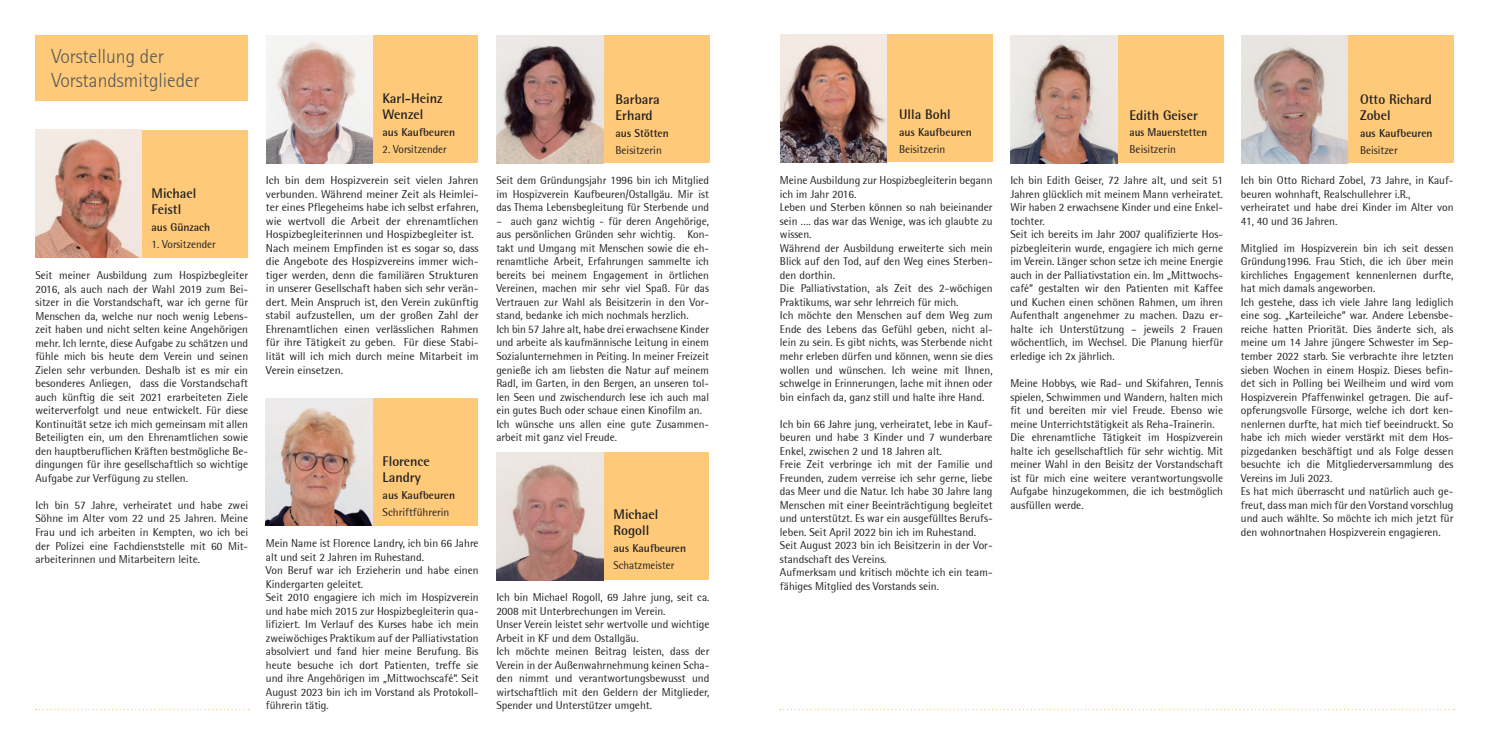
<style>
.page{position:relative;width:1489px;height:745px;background:#fff}
.page>*{position:absolute;margin:0;border:0;box-sizing:border-box;transform-origin:0 0}
.t1{font:300 20px/24px "Rotis Semi Sans";color:#57585a}
.t2{font:700 13.75px/16.5px "Rotis Semi Sans";color:#231f20}
.t3{font:11.25px/13.5px "Rotis Semi Sans";color:#231f20}
.t4{font:700 11.25px "Rotis Semi Sans";color:#231f20}
.t5{font:700 11.25px "Rotis Semi Sans";color:#231f20;scale:.95 1}
</style>
<div class="page">
<div style="left:35px;top:130px;width:213px;height:127px;background:#feca79"></div>
<img style="left:35px;top:130px;width:107px;height:127px">
<div style="left:266px;top:35px;width:212px;height:128px;background:#feca79"></div>
<img style="left:266px;top:35px;width:106px;height:128px">
<div style="left:497px;top:452px;width:211px;height:127px;background:#feca79"></div>
<img style="left:497px;top:452px;width:106px;height:127px">
<div style="left:35px;top:35px;width:213px;height:66px;background:#feca79"></div>
<div style="left:266px;top:398px;width:212px;height:127px;background:#feca79"></div>
<img style="left:266px;top:398px;width:106px;height:127px">
<div style="left:497px;top:35px;width:212px;height:128px;background:#feca79"></div>
<img style="left:497px;top:35px;width:106px;height:128px">
<div style="left:780px;top:35px;width:212px;height:127px;background:#feca79"></div>
<img style="left:780px;top:35px;width:106px;height:127px">
<div style="left:1011px;top:35px;width:211px;height:128px;background:#feca79"></div>
<img style="left:1010px;top:35px;width:107px;height:128px">
<div style="left:1241px;top:35px;width:212px;height:128px;background:#feca79"></div>
<img style="left:1241px;top:35px;width:106px;height:128px">
<h1 class="t1" style="left:51px;top:44px;width:150px">Vorstellung der<br>Vorstandsmitglieder</h1>
<p class="t2" style="left:151px;top:184px;width:46px">Michael<br>Feistl</p>
<p class="t4" style="left:151px;top:220px;width:60px">aus Günzach</p>
<p class="t3" style="left:151px;top:237px;width:66px">1. Vorsitzender</p>
<p class="t3" style="left:35px;top:268px;width:214px;text-align:justify">Seit meiner Ausbildung zum Hospizbegleiter 2016, als auch nach der Wahl 2019 zum Bei&shy;sitzer in die Vorstandschaft, war ich gerne für Menschen da, welche nur noch wenig Lebens&shy;zeit haben und nicht selten keine Angehörigen mehr. Ich lernte, diese Aufgabe zu schätzen und fühle mich bis heute dem Verein und seinen Zielen sehr verbunden. Deshalb ist es mir ein besonderes Anliegen, dass die Vorstandschaft auch künftig die seit 2021 erarbeiteten Ziele weiterverfolgt und neue entwickelt. Für diese Kontinuität setze ich mich gemeinsam mit allen Beteiligten ein, um den Ehrenamtlichen sowie den hauptberuflichen Kräften bestmögliche Be&shy;dingungen für ihre gesellschaftlich so wichtige Aufgabe zur Verfügung zu stellen.</p>
<p class="t3" style="left:35px;top:498px;width:214px;text-align:justify">Ich bin 57 Jahre, verheiratet und habe zwei Söhne im Alter vom 22 und 25 Jahren. Meine Frau und ich arbeiten in Kempten, wo ich bei der Polizei eine Fachdienststelle mit 60 Mit&shy;arbeiterinnen und Mitarbeitern leite.</p>
<p class="t2" style="left:382px;top:89px;width:61px">Karl-Heinz<br>Wenzel</p>
<p class="t4" style="left:382px;top:125px;width:74px">aus Kaufbeuren</p>
<p class="t3" style="left:382px;top:142px;width:66px">2. Vorsitzender</p>
<p class="t3" style="left:266px;top:173px;width:214px">Ich bin dem Hospizverein seit vielen Jahren verbunden. Während meiner Zeit als Heimlei&shy;ter eines Pflegeheims habe ich selbst erfahren, wie wertvoll die Arbeit der ehrenamtlichen Hospizbegleiterinnen und Hospizbegleiter ist.<br>Nach meinem Empfinden ist es sogar so, dass die Angebote des Hospizvereins immer wich&shy;tiger werden, denn die familiären Strukturen in unserer Gesellschaft haben sich sehr verän&shy;dert. Mein Anspruch ist, den Verein zukünftig stabil aufzustellen, um der großen Zahl der Ehrenamtlichen einen verlässlichen Rahmen für ihre Tätigkeit zu geben. Für diese Stabi&shy;lität will ich mich durch meine Mitarbeit im Verein einsetzen.</p>
<p class="t2" style="left:382px;top:452px;width:49px">Florence<br>Landry</p>
<p class="t4" style="left:382px;top:487px;width:74px">aus Kaufbeuren</p>
<p class="t3" style="left:382px;top:504px;width:68px">Schriftführerin</p>
<p class="t3" style="left:266px;top:536px;width:214px">Mein Name ist Florence Landry, ich bin 66 Jahre alt und seit 2 Jahren im Ruhestand.<br>Von Beruf war ich Erzieherin und habe einen Kindergarten geleitet.<br>Seit 2010 engagiere ich mich im Hospizverein und habe mich 2015 zur Hospizbegleiterin qua&shy;lifiziert. Im Verlauf des Kurses habe ich mein zweiwöchiges Praktikum auf der Palliativstation absolviert und fand hier meine Berufung. Bis heute besuche ich dort Patienten, treffe sie und ihre Angehörigen im „Mittwochscafé“. Seit August 2023 bin ich im Vorstand als Protokoll&shy;führerin tätig.</p>
<p class="t2" style="left:615px;top:90px;width:46px">Barbara<br>Erhard</p>
<p class="t4" style="left:615px;top:126px;width:55px">aus Stötten</p>
<p class="t3" style="left:615px;top:143px;width:48px">Beisitzerin</p>
<p class="t3" style="left:496px;top:173px;width:214px;text-align:justify">Seit dem Gründungsjahr 1996 bin ich Mitglied im Hospizverein Kaufbeuren/Ostallgäu. Mir ist das Thema Lebensbegleitung für Sterbende und</p>
<p class="t3" style="left:496px;top:214px;width:214px">– auch ganz wichtig - für deren Angehörige, aus persönlichen Gründen sehr wichtig. Kon&shy;takt und Umgang mit Menschen sowie die eh&shy;renamtliche Arbeit, Erfahrungen sammelte ich bereits bei meinem Engagement in örtlichen Vereinen, machen mir sehr viel Spaß. Für das Vertrauen zur Wahl als Beisitzerin in den Vor&shy;stand, bedanke ich mich nochmals herzlich.<br>Ich bin 57 Jahre alt, habe drei erwachsene Kinder und arbeite als kaufmännische Leitung in einem Sozialunternehmen in Peiting. In meiner Freizeit genieße ich am liebsten die Natur auf meinem Radl, im Garten, in den Bergen, an unseren tol&shy;len Seen und zwischendurch lese ich auch mal ein gutes Buch oder schaue einen Kinofilm an.<br>Ich wünsche uns allen eine gute Zusammen&shy;arbeit mit ganz viel Freude.</p>
<p class="t2" style="left:613px;top:505px;width:46px">Michael<br>Rogoll</p>
<p class="t4" style="left:613px;top:540px;width:74px">aus Kaufbeuren</p>
<p class="t3" style="left:613px;top:557px;width:62px">Schatzmeister</p>
<p class="t3" style="left:496px;top:590px;width:215px">Ich bin Michael Rogoll, 69 Jahre jung, seit ca.<br>2008 mit Unterbrechungen im Verein.<br>Unser Verein leistet sehr wertvolle und wichtige Arbeit in KF und dem Ostallgäu.<br>Ich möchte meinen Beitrag leisten, dass der Verein in der Außenwahrnehmung keinen Scha&shy;den nimmt und verantwortungsbewusst und wirtschaftlich mit den Geldern der Mitglieder, Spender und Unterstützer umgeht.</p>
<p class="t2" style="left:899px;top:106px;width:53px">Ulla Bohl</p>
<p class="t4" style="left:899px;top:125px;width:74px">aus Kaufbeuren</p>
<p class="t3" style="left:899px;top:142px;width:48px">Beisitzerin</p>
<p class="t3" style="left:780px;top:173px;width:214px">Meine Ausbildung zur Hospizbegleiterin begann ich im Jahr 2016.<br>Leben und Sterben können so nah beieinander sein …. das war das Wenige, was ich glaubte zu wissen.<br>Während der Ausbildung erweiterte sich mein Blick auf den Tod, auf den Weg eines Sterben&shy;den dorthin.<br>Die Palliativstation, als Zeit des 2-wöchigen Praktikums, war sehr lehrreich für mich.<br>Ich möchte den Menschen auf dem Weg zum Ende des Lebens das Gefühl geben, nicht al&shy;lein zu sein. Es gibt nichts, was Sterbende nicht mehr erleben dürfen und können, wenn sie dies wollen und wünschen. Ich weine mit Ihnen, schwelge in Erinnerungen, lache mit ihnen oder bin einfach da, ganz still und halte ihre Hand.</p>
<p class="t3" style="left:780px;top:416px;width:214px">Ich bin 66 Jahre jung, verheiratet, lebe in Kauf&shy;beuren und habe 3 Kinder und 7 wunderbare Enkel, zwischen 2 und 18 Jahren alt.<br>Freie Zeit verbringe ich mit der Familie und Freunden, zudem verreise ich sehr gerne, liebe das Meer und die Natur. Ich habe 30 Jahre lang Menschen mit einer Beeinträchtigung begleitet und unterstützt. Es war ein ausgefülltes Berufs&shy;leben. Seit April 2022 bin ich im Ruhestand.<br>Seit August 2023 bin ich Beisitzerin in der Vor&shy;standschaft des Vereins.<br>Aufmerksam und kritisch möchte ich ein team&shy;fähiges Mitglied des Vorstands sein.</p>
<p class="t2" style="left:1129px;top:107px;width:70px">Edith Geiser</p>
<p class="t5" style="left:1129px;top:126px;width:83px">aus Mauerstetten</p>
<p class="t3" style="left:1129px;top:143px;width:48px">Beisitzerin</p>
<p class="t3" style="left:1010px;top:173px;width:214px">Ich bin Edith Geiser, 72 Jahre alt, und seit 51<br>Jahren glücklich mit meinem Mann verheiratet.<br>Wir haben 2 erwachsene Kinder und eine Enkel&shy;tochter.<br>Seit ich bereits im Jahr 2007 qualifizierte Hos&shy;pizbegleiterin wurde, engagiere ich mich gerne im Verein. Länger schon setze ich meine Energie auch in der Palliativstation ein. Im „Mittwochs&shy;café“ gestalten wir den Patienten mit Kaffee und Kuchen einen schönen Rahmen, um ihren Aufenthalt angenehmer zu machen. Dazu er&shy;halte ich Unterstützung – jeweils 2 Frauen wöchentlich, im Wechsel. Die Planung hierfür erledige ich 2x jährlich.</p>
<p class="t3" style="left:1010px;top:376px;width:214px">Meine Hobbys, wie Rad- und Skifahren, Tennis spielen, Schwimmen und Wandern, halten mich fit und bereiten mir viel Freude. Ebenso wie meine Unterrichtstätigkeit als Reha-Trainerin.<br>Die ehrenamtliche Tätigkeit im Hospizverein halte ich gesellschaftlich für sehr wichtig. Mit meiner Wahl in den Beisitz der Vorstandschaft ist für mich eine weitere verantwortungsvolle Aufgabe hinzugekommen, die ich bestmöglich ausfüllen werde.</p>
<p class="t2" style="left:1359px;top:90px;width:73px">Otto Richard<br>Zobel</p>
<p class="t4" style="left:1359px;top:126px;width:74px">aus Kaufbeuren</p>
<p class="t3" style="left:1359px;top:143px;width:39px">Beisitzer</p>
<p class="t3" style="left:1240px;top:173px;width:214px">Ich bin Otto Richard Zobel, 73 Jahre, in Kauf&shy;beuren wohnhaft, Realschullehrer i.R., verheiratet und habe drei Kinder im Alter von 41, 40 und 36 Jahren.</p>
<p class="t3" style="left:1240px;top:241px;width:214px">Mitglied im Hospizverein bin ich seit dessen Gründung1996. Frau Stich, die ich über mein kirchliches Engagement kennenlernen durfte, hat mich damals angeworben.<br>Ich gestehe, dass ich viele Jahre lang lediglich eine sog. „Karteileiche“ war. Andere Lebensbe&shy;reiche hatten Priorität. Dies änderte sich, als meine um 14 Jahre jüngere Schwester im Sep&shy;tember 2022 starb. Sie verbrachte ihre letzten sieben Wochen in einem Hospiz. Dieses befin&shy;det sich in Polling bei Weilheim und wird vom Hospizverein Pfaffenwinkel getragen. Die auf&shy;opferungsvolle Fürsorge, welche ich dort ken&shy;nenlernen durfte, hat mich tief beeindruckt. So habe ich mich wieder verstärkt mit dem Hos&shy;pizgedanken beschäftigt und als Folge dessen besuchte ich die Mitgliederversammlung des Vereins im Juli 2023.<br>Es hat mich überrascht und natürlich auch ge&shy;freut, dass man mich für den Vorstand vorschlug und auch wählte. So möchte ich mich jetzt für den wohnortnahen Hospizverein engagieren.</p>
</div>
